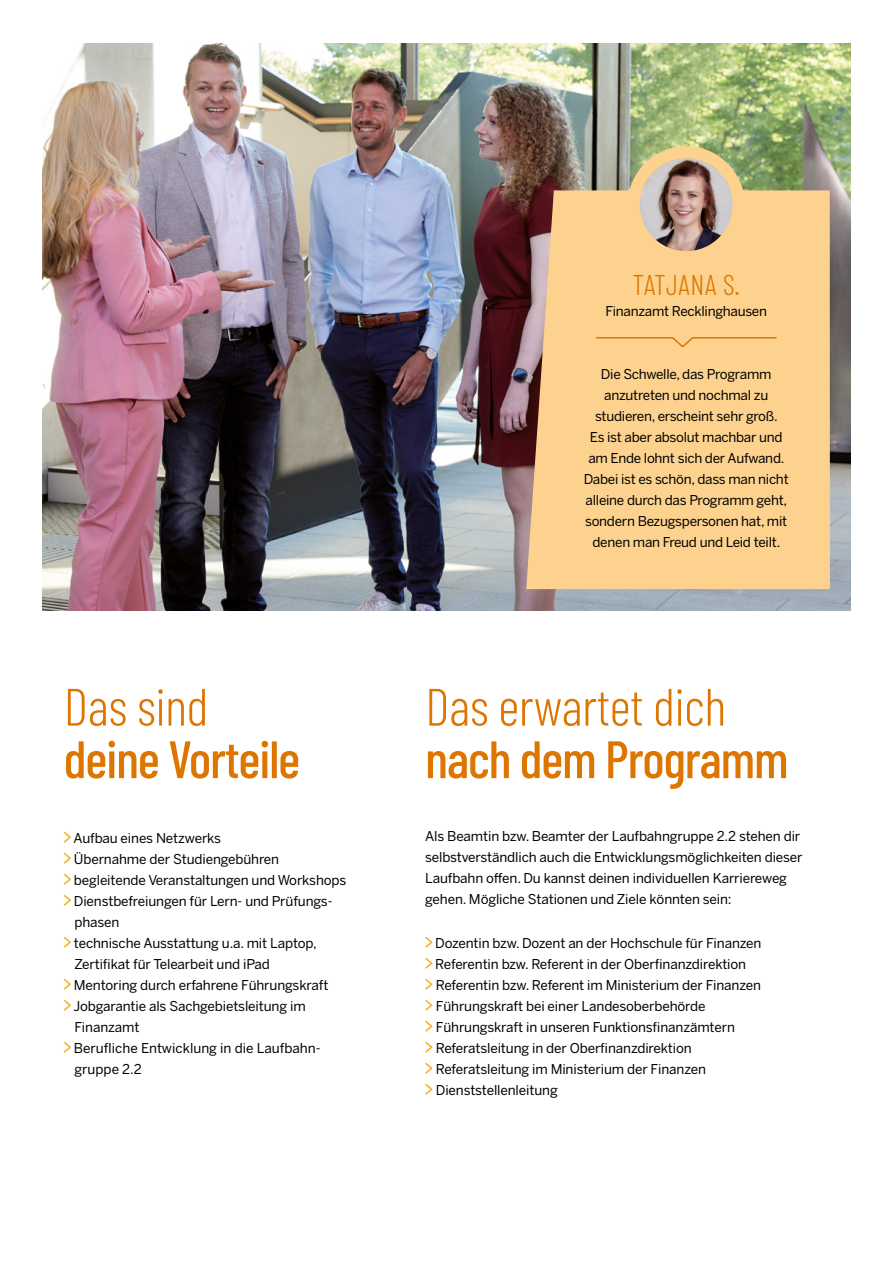
<style>
.page{position:relative;width:893px;height:1263px;background:#fff}
.page>*{position:absolute;margin:0;border:0;box-sizing:border-box;transform-origin:0 0}
.t1{font:500 52.5px "Barlow Condensed";letter-spacing:-.02em;color:#dd7500}
.t2{font:300 52.5px "Barlow Condensed";letter-spacing:-.01em;color:#dd7500}
.t3{font:300 28.5px "Barlow Condensed";color:#dd7500}
.t4{font:13.5px/21px "Benton Sans";letter-spacing:-.01em;color:#000}
</style>
<div class="page">
<img style="left:42px;top:44px;width:809px;height:566px">
<svg style="left:425px;top:937px;width:8px;height:11px"></svg>
<svg style="left:425px;top:958px;width:8px;height:11px"></svg>
<svg style="left:425px;top:979px;width:8px;height:11px"></svg>
<svg style="left:425px;top:1000px;width:8px;height:11px"></svg>
<svg style="left:425px;top:1021px;width:8px;height:11px"></svg>
<svg style="left:425px;top:1042px;width:8px;height:11px"></svg>
<svg style="left:425px;top:1063px;width:8px;height:11px"></svg>
<svg style="left:425px;top:1084px;width:8px;height:11px"></svg>
<svg style="left:63px;top:831px;width:8px;height:12px"></svg>
<svg style="left:63px;top:852px;width:8px;height:12px"></svg>
<svg style="left:63px;top:873px;width:8px;height:12px"></svg>
<svg style="left:63px;top:894px;width:8px;height:12px"></svg>
<svg style="left:63px;top:936px;width:8px;height:12px"></svg>
<svg style="left:63px;top:978px;width:8px;height:12px"></svg>
<svg style="left:63px;top:999px;width:8px;height:12px"></svg>
<svg style="left:63px;top:1042px;width:8px;height:11px"></svg>
<div style="left:526px;top:190px;width:304px;height:399px;background:#fdd28e"></div>
<svg style="left:594px;top:336px;width:184px;height:13px"></svg>
<img style="left:640px;top:158px;width:93px;height:93px;border-radius:47px">
<div style="left:628px;top:146px;width:117px;height:117px;border:12px solid #fdd28e;border-radius:50%"></div>
<h1 class="t2" style="left:64px;top:674px;width:146px">Das sind</h1>
<h1 class="t1" style="left:64px;top:726px;width:238px">deine Vorteile</h1>
<p class="t4" style="left:73px;top:827px;width:274px">Aufbau eines Netzwerks<br>Übernahme der Studiengebühren begleitende Veranstaltungen und Workshops<br>Dienstbefreiungen für Lern- und Prüfungs&shy;phasen<br>technische Ausstattung u.a. mit Laptop,<br>Zertifikat für Telearbeit und iPad<br>Mentoring durch erfahrene Führungskraft<br>Jobgarantie als Sachgebietsleitung im<br>Finanzamt<br>Berufliche Entwicklung in die Laufbahn&shy;gruppe 2.2</p>
<h2 class="t3" style="left:632px;top:267px;width:109px">TATJANA S.</h2>
<p class="t4" style="left:605px;top:300px;width:163px">Finanzamt Recklinghausen</p>
<p class="t4" style="left:584px;top:363px;width:207px;text-align:center">Die Schwelle, das Programm anzutreten und nochmal zu studieren, erscheint sehr groß.<br>Es ist aber absolut machbar und am Ende lohnt sich der Aufwand.<br>Dabei ist es schön, dass man nicht alleine durch das Programm geht, sondern Bezugspersonen hat, mit denen man Freud und Leid teilt.</p>
<h1 class="t2" style="left:425px;top:674px;width:302px">Das erwartet dich</h1>
<h1 class="t1" style="left:425px;top:726px;width:365px">nach dem Programm</h1>
<p class="t4" style="left:425px;top:825px;width:379px">Als Beamtin bzw. Beamter der Laufbahngruppe 2.2 stehen dir selbstverständlich auch die Entwicklungsmöglichkeiten dieser Laufbahn offen. Du kannst deinen individuellen Karriereweg gehen. Mögliche Stationen und Ziele könnten sein:</p>
<p class="t4" style="left:435px;top:932px;width:328px">Dozentin bzw. Dozent an der Hochschule für Finanzen Referentin bzw. Referent in der Oberfinanzdirektion Referentin bzw. Referent im Ministerium der Finanzen Führungskraft bei einer Landesoberbehörde Führungskraft in unseren Funktionsfinanzämtern Referatsleitung in der Oberfinanzdirektion Referatsleitung im Ministerium der Finanzen Dienststellenleitung</p>
</div>
